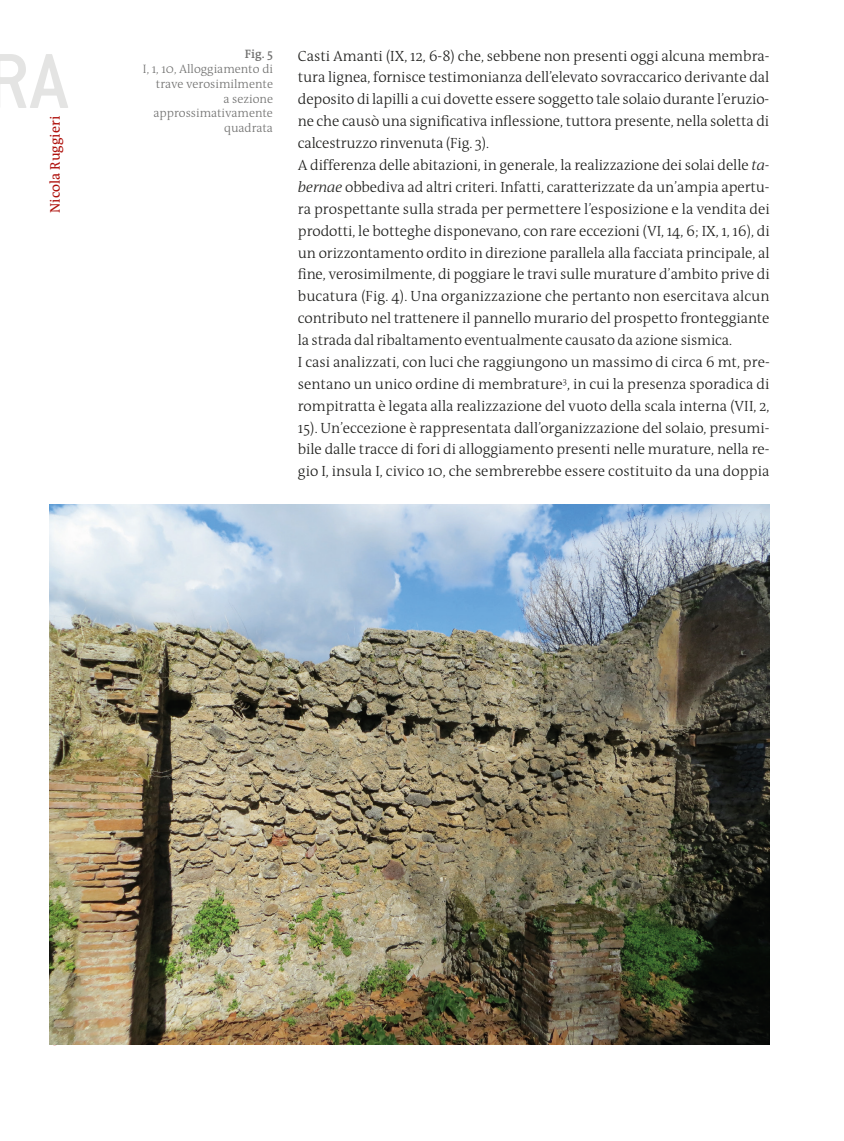
<style>
.page{position:relative;width:844px;height:1141px;background:#fff}
.page>*{position:absolute;margin:0;border:0;box-sizing:border-box;transform-origin:0 0}
.t1{font:500 85.58px "Conduit ITC";color:#e4e4e3}
.t2{font:300 14.88px/21.9px "The Antiqua B3";letter-spacing:-.005em;color:#1d1d1b}
.t3{font:14px "The Antiqua B5";color:#ae0f0a}
.t4{font:300 12.25px/14.7px "The Antiqua B3";color:#70706f;text-align:right}
.t5{font:600 12.25px "The Antiqua B6";color:#70706f}
.s1{font-family:"The Antiqua B3 i";font-style:italic}
</style>
<div class="page">
<img style="left:50px;top:505px;width:719px;height:539px">
<h1 class="t1" style="left:-14px;top:33px;width:84px">RA</h1>
<p class="t3" style="left:48px;top:213px;width:98px;rotate:-90deg">Nicola Ruggieri</p>
<p class="t5" style="left:245px;top:48px;width:30px">Fig. 5</p>
<p class="t4" style="left:143px;top:62px;width:132px">I, 1, 10, Alloggiamento di trave verosimilmente<br>a sezione approssimativamente quadrata</p>
<p class="t2" style="left:298px;top:45px;width:473px">Casti Amanti (IX, 12, 6-8) che, sebbene non presenti oggi alcuna membra&shy;tura lignea, fornisce testimonianza dell’elevato sovraccarico derivante dal deposito di lapilli a cui dovette essere soggetto tale solaio durante l’eruzio&shy;ne che causò una significativa inflessione, tuttora presente, nella soletta di calcestruzzo rinvenuta (Fig. 3).<br>A differenza delle abitazioni, in generale, la realizzazione dei solai delle <span class="s1">ta&shy;bernae</span> obbediva ad altri criteri. Infatti, caratterizzate da un’ampia apertu&shy;ra prospettante sulla strada per permettere l’esposizione e la vendita dei prodotti, le botteghe disponevano, con rare eccezioni (VI, 14, 6; IX, 1, 16), di un orizzontamento ordito in direzione parallela alla facciata principale, al fine, verosimilmente, di poggiare le travi sulle murature d’ambito prive di bucatura (Fig. 4). Una organizzazione che pertanto non esercitava alcun contributo nel trattenere il pannello murario del prospetto fronteggiante la strada dal ribaltamento eventualmente causato da azione sismica.<br>I casi analizzati, con luci che raggiungono un massimo di circa 6 mt, pre&shy;sentano un unico ordine di membrature<sup>3</sup>, in cui la presenza sporadica di rompitratta è legata alla realizzazione del vuoto della scala interna (VII, 2, 15). Un’eccezione è rappresentata dall’organizzazione del solaio, presumi&shy;bile dalle tracce di fori di alloggiamento presenti nelle murature, nella re&shy;gio I, insula I, civico 10, che sembrerebbe essere costituito da una doppia</p>
</div>
